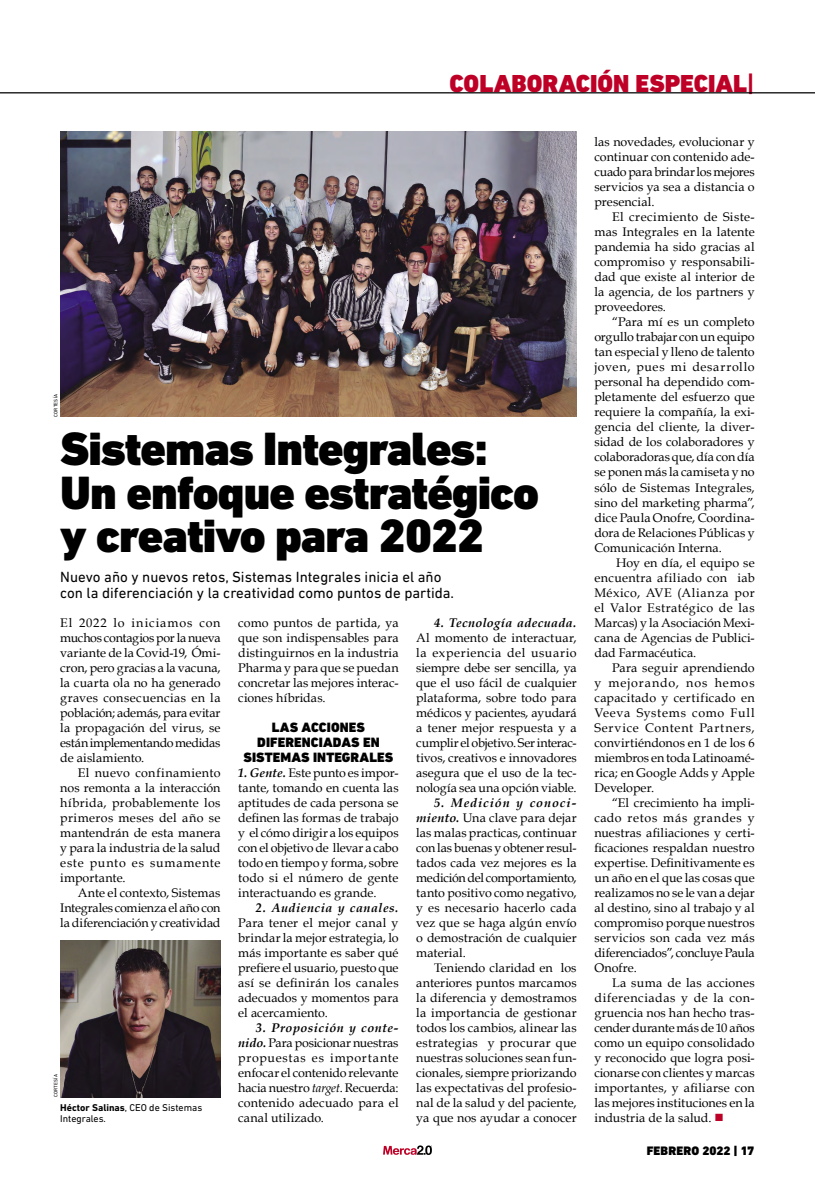
<style>
.page{position:relative;width:815px;height:1188px;background:#fff}
.page>*{position:absolute;margin:0;border:0;box-sizing:border-box;transform-origin:0 0}
.t1{font:900 47.5px/43.8px "DIN Next LT Pro";letter-spacing:-.02em;color:#000}
.t2{font:900 25px "DIN Next LT Pro";color:#be0027}
.t3{font:15px/15px "DIN Next LT Pro";color:#000}
.t4{font:900 13.75px/15px "DIN Next LT Pro";letter-spacing:.01em;color:#000;text-align:center}
.t5{font:12.5px/15px "Book Antiqua";color:#000;text-align:justify}
.t6{font:italic 700 12.5px "Book Antiqua";letter-spacing:.035em;color:#000}
.t7{font:900 12.5px "DIN Next LT Pro";letter-spacing:.005em;color:#000}
.t8{font:10px/11.2px "DIN Next LT Pro";color:#000}
.t9{font:5px "DIN Next LT Pro";letter-spacing:.03em;color:#000}
.s1{font-weight:700}
.s2{font-weight:700;font-style:italic}
.s3{font-style:italic}
.s4{color:#be0027}
</style>
<div class="page">
<svg style="left:383px;top:1145px;width:49px;height:9px"></svg>
<hr style="left:0;top:92px;width:815px;height:1px;background:#000">
<img style="left:60px;top:131px;width:517px;height:286px">
<img style="left:60px;top:940px;width:161px;height:156px">
<h2 class="t2" style="left:449px;top:68px;width:307px">COLABORACIÓN ESPECIAL<span class="s1">|</span></h2>
<p class="t9" style="left:53px;top:417px;width:24px;rotate:-90deg">CORTESÍA</p>
<h1 class="t1" style="left:60px;top:427px;width:480px">Sistemas Integrales:<br>Un enfoque estratégico y creativo para 2022</h1>
<p class="t3" style="left:60px;top:569px;width:395px">Nuevo año y nuevos retos, Sistemas Integrales inicia el año con la diferenciación y la creatividad como puntos de partida.</p>
<p class="t5" style="left:60px;top:614px;width:162px">El 2022 lo iniciamos con muchos contagios por la nueva variante de la Covid-19, Ómi&shy;cron, pero gracias a la vacuna, la cuarta ola no ha generado graves consecuencias en la población; además, para evitar la propagación del virus, se están implementando medidas de aislamiento.</p>
<p class="t5" style="left:60px;top:764px;width:162px;text-indent:18px">El nuevo confinamiento nos remonta a la interacción híbrida, probablemente los primeros meses del año se mantendrán de esta manera y para la industria de la salud este punto es sumamente importante.</p>
<p class="t5" style="left:60px;top:884px;width:162px;text-indent:18px">Ante el contexto, Sistemas Integrales comienza el año con la diferenciación y creatividad</p>
<p class="t9" style="left:53px;top:1096px;width:24px;rotate:-90deg">CORTESÍA</p>
<p class="t8" style="left:60px;top:1101px;width:144px"><span class="s1">Héctor Salinas</span>, CEO de Sistemas<br>Integrales.</p>
<p class="t5" style="left:238px;top:614px;width:162px">como puntos de partida, ya que son indispensables para distinguirnos en la industria Pharma y para que se puedan concretar las mejores interac&shy;ciones híbridas.</p>
<p class="t4" style="left:244px;top:719px;width:151px">LAS ACCIONES<br>DIFERENCIADAS EN<br>SISTEMAS INTEGRALES</p>
<p class="t5" style="left:238px;top:764px;width:162px"><span class="s2">1. Gente.</span> Este punto es impor&shy;tante, tomando en cuenta las aptitudes de cada persona se definen las formas de trabajo y el cómo dirigir a los equipos con el objetivo de llevar a cabo todo en tiempo y forma, sobre todo si el número de gente interactuando es grande.</p>
<p class="t6" style="left:256px;top:900px;width:144px">2. Audiencia y canales.</p>
<p class="t5" style="left:238px;top:914px;width:162px">Para tener el mejor canal y brindar la mejor estrategia, lo más importante es saber qué prefiere el usuario, puesto que así se definirán los canales adecuados y momentos para el acercamiento.</p>
<p class="t5" style="left:238px;top:1019px;width:162px;text-indent:18px"><span class="s2">3. Proposición y conte&shy;nido.</span> Para posicionar nuestras propuestas es importante enfocar el contenido relevante hacia nuestro <span class="s3">target</span>. Recuerda: contenido adecuado para el canal utilizado.</p>
<p class="t6" style="left:434px;top:615px;width:144px">4. Tecnología adecuada.</p>
<p class="t5" style="left:416px;top:629px;width:162px">Al momento de interactuar, la experiencia del usuario siempre debe ser sencilla, ya que el uso fácil de cualquier plataforma, sobre todo para médicos y pacientes, ayudará a tener mejor respuesta y a cumplir el objetivo. Ser interac&shy;tivos, creativos e innovadores asegura que el uso de la tec&shy;nología sea una opción viable.</p>
<p class="t5" style="left:416px;top:794px;width:162px;text-indent:18px"><span class="s2">5. Medición y conoci&shy;miento.</span> Una clave para dejar las malas practicas, continuar con las buenas y obtener resul&shy;tados cada vez mejores es la medición del comportamiento, tanto positivo como negativo, y es necesario hacerlo cada vez que se haga algún envío o demostración de cualquier material.</p>
<p class="t5" style="left:416px;top:959px;width:162px;text-indent:18px">Teniendo claridad en los anteriores puntos marcamos la diferencia y demostramos la importancia de gestionar todos los cambios, alinear las estrategias y procurar que nuestras soluciones sean fun&shy;cionales, siempre priorizando las expectativas del profesio&shy;nal de la salud y del paciente, ya que nos ayudar a conocer</p>
<p class="t5" style="left:594px;top:134px;width:162px">las novedades, evolucionar y continuar con contenido ade&shy;cuado para brindar los mejores servicios ya sea a distancia o presencial.</p>
<p class="t5" style="left:594px;top:209px;width:162px;text-indent:18px">El crecimiento de Siste&shy;mas Integrales en la latente pandemia ha sido gracias al compromiso y responsabili&shy;dad que existe al interior de la agencia, de los partners y proveedores.</p>
<p class="t5" style="left:594px;top:314px;width:162px;text-indent:18px">“Para mí es un completo orgullo trabajar con un equipo tan especial y lleno de talento joven, pues mi desarrollo personal ha dependido com&shy;pletamente del esfuerzo que requiere la compañía, la exi&shy;gencia del cliente, la diver&shy;sidad de los colaboradores y colaboradoras que, día con día se ponen más la camiseta y no sólo de Sistemas Integrales, sino del marketing pharma”, dice Paula Onofre, Coordina&shy;dora de Relaciones Públicas y Comunicación Interna.</p>
<p class="t5" style="left:594px;top:554px;width:162px;text-indent:22px">Hoy en día, el equipo se encuentra afiliado con iab México, AVE (Alianza por el Valor Estratégico de las Marcas) y la Asociación Mexi&shy;cana de Agencias de Publici&shy;dad Farmacéutica.</p>
<p class="t5" style="left:594px;top:659px;width:162px;text-indent:18px">Para seguir aprendiendo y mejorando, nos hemos capacitado y certificado en Veeva Systems como Full Service Content Partners, convirtiéndonos en 1 de los 6 miembros en toda Latinoamé&shy;rica; en Google Adds y Apple Developer.</p>
<p class="t5" style="left:594px;top:794px;width:162px;text-indent:18px">“El crecimiento ha impli&shy;cado retos más grandes y nuestras afiliaciones y certi&shy;ficaciones respaldan nuestro expertise. Definitivamente es un año en el que las cosas que realizamos no se le van a dejar al destino, sino al trabajo y al compromiso porque nuestros servicios son cada vez más diferenciados”, concluye Paula Onofre.</p>
<p class="t5" style="left:594px;top:974px;width:162px;text-indent:18px">La suma de las acciones diferenciadas y de la con&shy;gruencia nos han hecho tras&shy;cender durante más de 10 años como un equipo consolidado y reconocido que logra posi&shy;cionarse con clientes y marcas importantes, y afiliarse con las mejores instituciones en la industria de la salud. <span class="s4">■</span></p>
<p class="t7" style="left:647px;top:1142px;width:109px">FEBRERO 2022 | 17</p>
</div>
